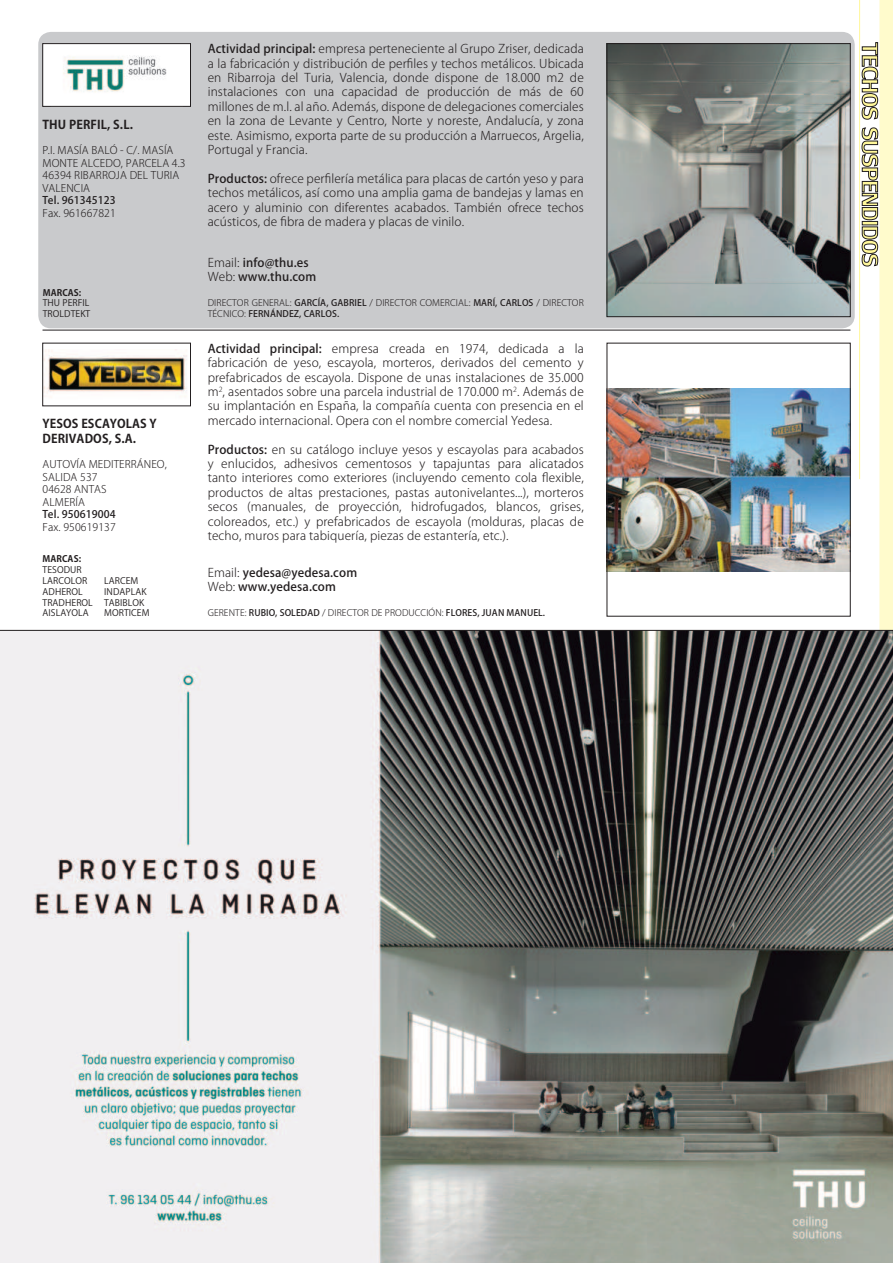
<style>
.page{position:relative;width:893px;height:1263px;background:#fff}
.page>*{position:absolute;margin:0;border:0;box-sizing:border-box;transform-origin:0 0}
.t1{font:300 12px/14.4px "Koz Go Pro";letter-spacing:.01em;color:#231f20;text-align:justify}
.t2{font:500 12px/14.4px "Koz Go Pro";letter-spacing:.01em;color:#231f20}
.t3{font:700 12px/14.4px "Koz Go Pro";letter-spacing:.01em;color:#231f20}
.t4{font:300 10.5px/12.6px "Koz Go Pro";letter-spacing:.01em;color:#231f20}
.t5{font:500 10.5px "Koz Go Pro";letter-spacing:.01em;color:#231f20}
.t6{font:300 9px/10.5px "Koz Go Pro";letter-spacing:.01em;color:#231f20}
.t7{font:9px/10.8px "Koz Go Pro";letter-spacing:.01em;color:#231f20}
.t8{font:500 9px "Koz Go Pro";letter-spacing:.01em;color:#231f20}
.t9{font:700 9px "Koz Go Pro";letter-spacing:.01em;color:#231f20}
.s1{font-weight:500}
.s2{font-weight:300}
</style>
<div class="page">
<svg style="left:862px;top:0;width:31px;height:630px"></svg>
<hr style="left:859px;top:0;width:1px;height:479px;background:#fff79a">
<div style="left:38px;top:32px;width:817px;height:296px;background:#c9cacc;border-radius:13px"></div>
<hr style="left:43px;top:330px;width:807px;height:1px;background:#231f20">
<img style="left:609px;top:45px;width:239px;height:270px">
<div style="left:607px;top:43px;width:243px;height:274px;border:1px solid #231f20"></div>
<div style="left:43px;top:44px;width:147px;height:62px;background:#fff"></div>
<img style="left:63px;top:55px;width:104px;height:37px">
<div style="left:43px;top:43px;width:148px;height:64px;border:1px solid #231f20"></div>
<img style="left:609px;top:388px;width:239px;height:183px">
<img style="left:45px;top:350px;width:142px;height:47px">
<img style="left:0;top:631px;width:893px;height:632px">
<hr style="left:0;top:630px;width:893px;height:1px;background:#231f20">
<p class="t3" style="left:43px;top:118px;width:92px">THU PERFIL, S.L.</p>
<p class="t4" style="left:43px;top:144px;width:145px">P.I. MASÍA BALÓ - C/. MASÍA<br>MONTE ALCEDO, PARCELA 4.3<br>46394 RIBARROJA DEL TURIA<br>VALENCIA</p>
<p class="t5" style="left:43px;top:194px;width:75px">Tel. 961345123</p>
<p class="t4" style="left:43px;top:207px;width:75px">Fax. 961667821</p>
<p class="t9" style="left:43px;top:287px;width:40px">MARCAS:</p>
<p class="t7" style="left:43px;top:298px;width:49px">THU PERFIL<br>TROLDTEKT</p>
<p class="t3" style="left:43px;top:417px;width:116px">YESOS ESCAYOLAS Y<br>DERIVADOS, S.A.</p>
<p class="t4" style="left:43px;top:458px;width:126px">AUTOVÍA MEDITERRÁNEO,<br>SALIDA 537<br>04628 ANTAS<br>ALMERÍA</p>
<p class="t5" style="left:43px;top:508px;width:75px">Tel. 950619004</p>
<p class="t4" style="left:43px;top:521px;width:75px">Fax. 950619137</p>
<p class="t9" style="left:43px;top:553px;width:40px">MARCAS:</p>
<p class="t7" style="left:43px;top:565px;width:52px">TESODUR<br>LARCOLOR<br>ADHEROL<br>TRADHEROL<br>AISLAYOLA</p>
<p class="t7" style="left:104px;top:575px;width:47px">LARCEM<br>INDAPLAK<br>TABIBLOK<br>MORTICEM</p>
<p class="t1" style="left:208px;top:42px;width:378px"><span class="s1">Actividad principal:</span> empresa perteneciente al Grupo Zriser, dedicada a la fabricación y distribución de per昀椀les y techos metálicos. Ubicada en Ribarroja del Turia, Valencia, donde dispone de 18.000 m2 de instalaciones con una capacidad de producción de más de 60 millones de m.l. al año. Además, dispone de delegaciones comerciales en la zona de Levante y Centro, Norte y noreste, Andalucía, y zona este. Asimismo, exporta parte de su producción a Marruecos, Argelia, Portugal y Francia.</p>
<p class="t1" style="left:208px;top:171px;width:378px"><span class="s1">Productos:</span> ofrece per昀椀lería metálica para placas de cartón yeso y para techos metálicos, así como una amplia gama de bandejas y lamas en acero y aluminio con diferentes acabados. También ofrece techos acústicos, de 昀椀bra de madera y placas de vinilo.</p>
<p class="t2" style="left:208px;top:256px;width:110px"><span class="s2">Email:</span> info@thu.es<br><span class="s2">Web:</span> www.thu.com</p>
<p class="t6" style="left:208px;top:298px;width:378px">DIRECTOR GENERAL: <span class="s1">GARCÍA, GABRIEL</span> / DIRECTOR COMERCIAL: <span class="s1">MARÍ, CARLOS</span> / DIRECTOR<br>TÉCNICO: <span class="s1">FERNÁNDEZ, CARLOS.</span></p>
<p class="t1" style="left:208px;top:341px;width:378px"><span class="s1">Actividad principal:</span> empresa creada en 1974, dedicada a la fabricación de yeso, escayola, morteros, derivados del cemento y prefabricados de escayola. Dispone de unas instalaciones de 35.000 m<sup>2</sup>, asentados sobre una parcela industrial de 170.000 m<sup>2</sup>. Además de su implantación en España, la compañía cuenta con presencia en el mercado internacional. Opera con el nombre comercial Yedesa.</p>
<p class="t1" style="left:208px;top:442px;width:378px"><span class="s1">Productos:</span> en su catálogo incluye yesos y escayolas para acabados y enlucidos, adhesivos cementosos y tapajuntas para alicatados tanto interiores como exteriores (incluyendo cemento cola 昀氀exible, productos de altas prestaciones, pastas autonivelantes...), morteros secos (manuales, de proyección, hidrofugados, blancos, grises, coloreados, etc.) y prefabricados de escayola (molduras, placas de techo, muros para tabiquería, piezas de estantería, etc.).</p>
<p class="t2" style="left:208px;top:566px;width:151px"><span class="s2">Email:</span> yedesa@yedesa.com<br><span class="s2">Web:</span> www.yedesa.com</p>
<p class="t8" style="left:208px;top:607px;width:339px"><span class="s2">GERENTE:</span> RUBIO, SOLEDAD <span class="s2">/ DIRECTOR DE PRODUCCIÓN:</span> FLORES, JUAN MANUEL.</p>
</div>
